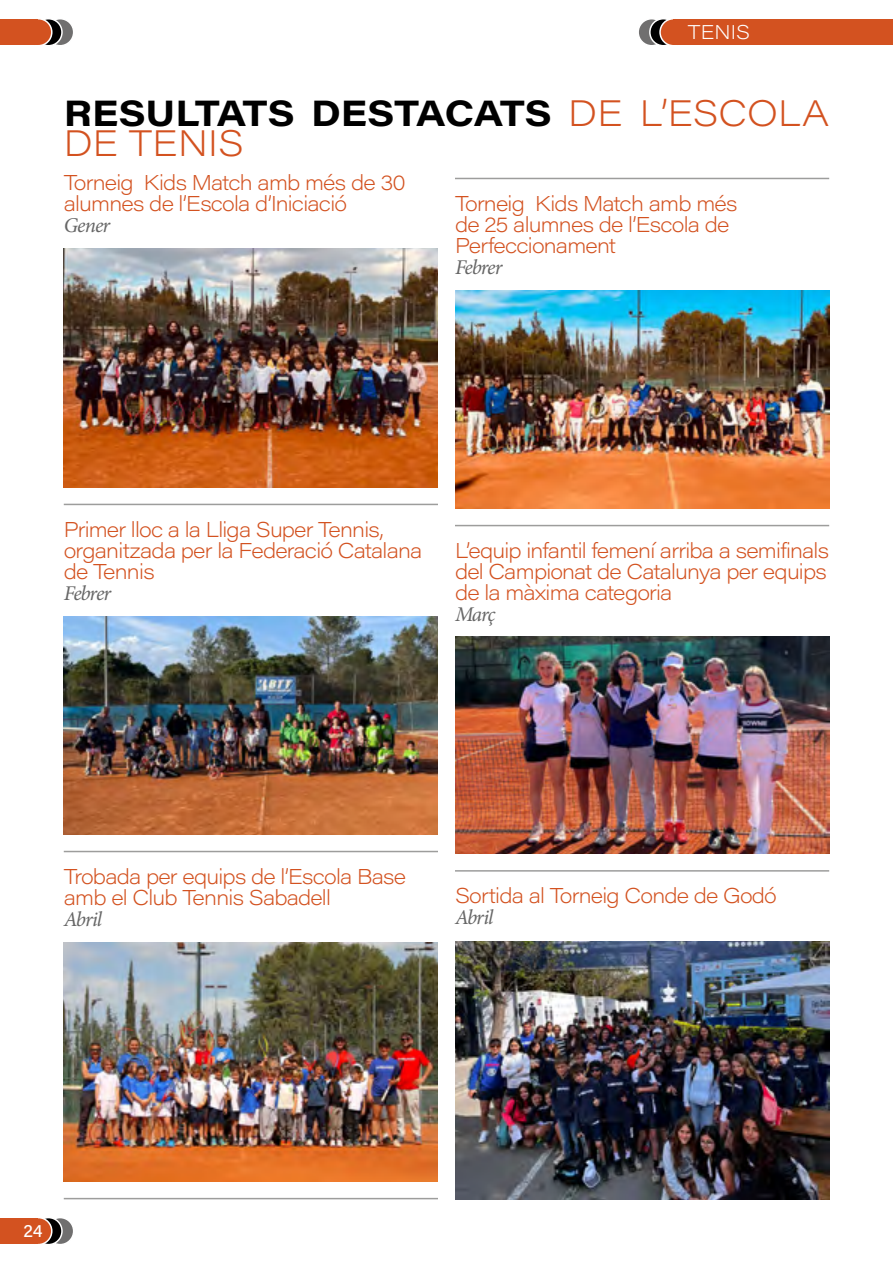
<style>
.page{position:relative;width:893px;height:1263px;background:#fff}
.page>*{position:absolute;margin:0;border:0;box-sizing:border-box;transform-origin:0 0}
.t1{font:700 36px/30px "Acumin Pro Wide";letter-spacing:-.005em;color:#000}
.t2{font:200 21px/21px "Acumin Pro Wide";letter-spacing:-.04em;color:#d35220}
.t3{font:italic 21px "Minion Pro";letter-spacing:-.05em;color:#666}
.t4{font:200 19.5px "Acumin Pro Wide";letter-spacing:.01em;color:#fff}
.t5{font:500 18px "Acumin Pro";color:#fff}
.s1{font-weight:200;color:#d35220}
</style>
<div class="page">
<img style="left:64px;top:249px;width:374px;height:238px">
<img style="left:64px;top:617px;width:374px;height:217px">
<img style="left:64px;top:943px;width:374px;height:238px">
<img style="left:455px;top:291px;width:374px;height:218px">
<img style="left:455px;top:636px;width:374px;height:218px">
<img style="left:455px;top:941px;width:374px;height:258px">
<hr style="left:455px;top:870px;width:374px;height:2px;background:#9d9d9c">
<hr style="left:455px;top:525px;width:374px;height:1px;background:#9d9d9c">
<hr style="left:455px;top:178px;width:374px;height:1px;background:#9d9d9c">
<hr style="left:64px;top:504px;width:374px;height:1px;background:#9d9d9c">
<hr style="left:64px;top:851px;width:374px;height:1px;background:#9d9d9c">
<hr style="left:64px;top:1198px;width:374px;height:1px;background:#9d9d9c">
<div style="left:47px;top:1217px;width:27px;height:27px;background:#706f6f;border-radius:50%"></div>
<div style="left:46px;top:1217px;width:28px;height:28px;border:2px solid #fff;border-radius:50%"></div>
<div style="left:47px;top:19px;width:27px;height:27px;background:#706f6f;border-radius:50%"></div>
<div style="left:46px;top:18px;width:28px;height:28px;border:2px solid #fff;border-radius:50%"></div>
<svg style="left:35px;top:1217px;width:27px;height:27px"></svg>
<div style="left:34px;top:1217px;width:29px;height:28px;border:2px solid #fff;border-radius:50%"></div>
<svg style="left:35px;top:19px;width:27px;height:27px"></svg>
<div style="left:34px;top:18px;width:29px;height:28px;border:2px solid #fff;border-radius:50%"></div>
<div style="left:25px;top:1217px;width:27px;height:27px;background:#d35220;border-radius:50%"></div>
<div style="left:24px;top:1217px;width:29px;height:28px;border:2px solid #fff;border-radius:50%"></div>
<div style="left:25px;top:19px;width:27px;height:27px;background:#d35220;border-radius:50%"></div>
<div style="left:24px;top:18px;width:29px;height:28px;border:2px solid #fff;border-radius:50%"></div>
<div style="left:0;top:1218px;width:38px;height:26px;background:#d35220"></div>
<div style="left:0;top:19px;width:38px;height:26px;background:#d35220"></div>
<svg style="left:638px;top:19px;width:27px;height:27px"></svg>
<div style="left:637px;top:18px;width:29px;height:28px;border:2px solid #fff;border-radius:50%"></div>
<svg style="left:650px;top:19px;width:27px;height:27px"></svg>
<div style="left:649px;top:18px;width:29px;height:28px;border:2px solid #fff;border-radius:50%"></div>
<div style="left:660px;top:19px;width:27px;height:27px;background:#d35220;border-radius:50%"></div>
<div style="left:659px;top:18px;width:29px;height:28px;border:2px solid #fff;border-radius:50%"></div>
<div style="left:674px;top:19px;width:219px;height:26px;background:#d35220"></div>
<p class="t4" style="left:688px;top:18px;width:64px">TENIS</p>
<h1 class="t1" style="left:64px;top:97px;width:767px">RESULTATS DESTACATS <span class="s1">DE L’ESCOLA<br>DE TENIS</span></h1>
<p class="t2" style="left:64px;top:171px;width:343px">Torneig Kids Match amb més de 30 alumnes de l’Escola d’Iniciació</p>
<p class="t3" style="left:64px;top:211px;width:48px">Gener</p>
<p class="t2" style="left:455px;top:192px;width:284px">Torneig Kids Match amb més de 25 alumnes de l’Escola de<br>Perfeccionament</p>
<p class="t3" style="left:455px;top:253px;width:49px">Febrer</p>
<p class="t2" style="left:64px;top:518px;width:360px">Primer lloc a la Lliga Super Tennis, organitzada per la Federació Catalana de Tennis</p>
<p class="t3" style="left:64px;top:579px;width:49px">Febrer</p>
<p class="t2" style="left:455px;top:539px;width:376px;text-align:justify">L’equip infantil femení arriba a semifinals del Campionat de Catalunya per equips de la màxima categoria</p>
<p class="t3" style="left:455px;top:600px;width:42px">Març</p>
<p class="t2" style="left:64px;top:865px;width:344px">Trobada per equips de l’Escola Base amb el Club Tennis Sabadell</p>
<p class="t3" style="left:64px;top:905px;width:40px">Abril</p>
<p class="t2" style="left:455px;top:884px;width:323px">Sortida al Torneig Conde de Godó</p>
<p class="t3" style="left:455px;top:903px;width:40px">Abril</p>
<p class="t5" style="left:23px;top:1218px;width:21px">24</p>
</div>
